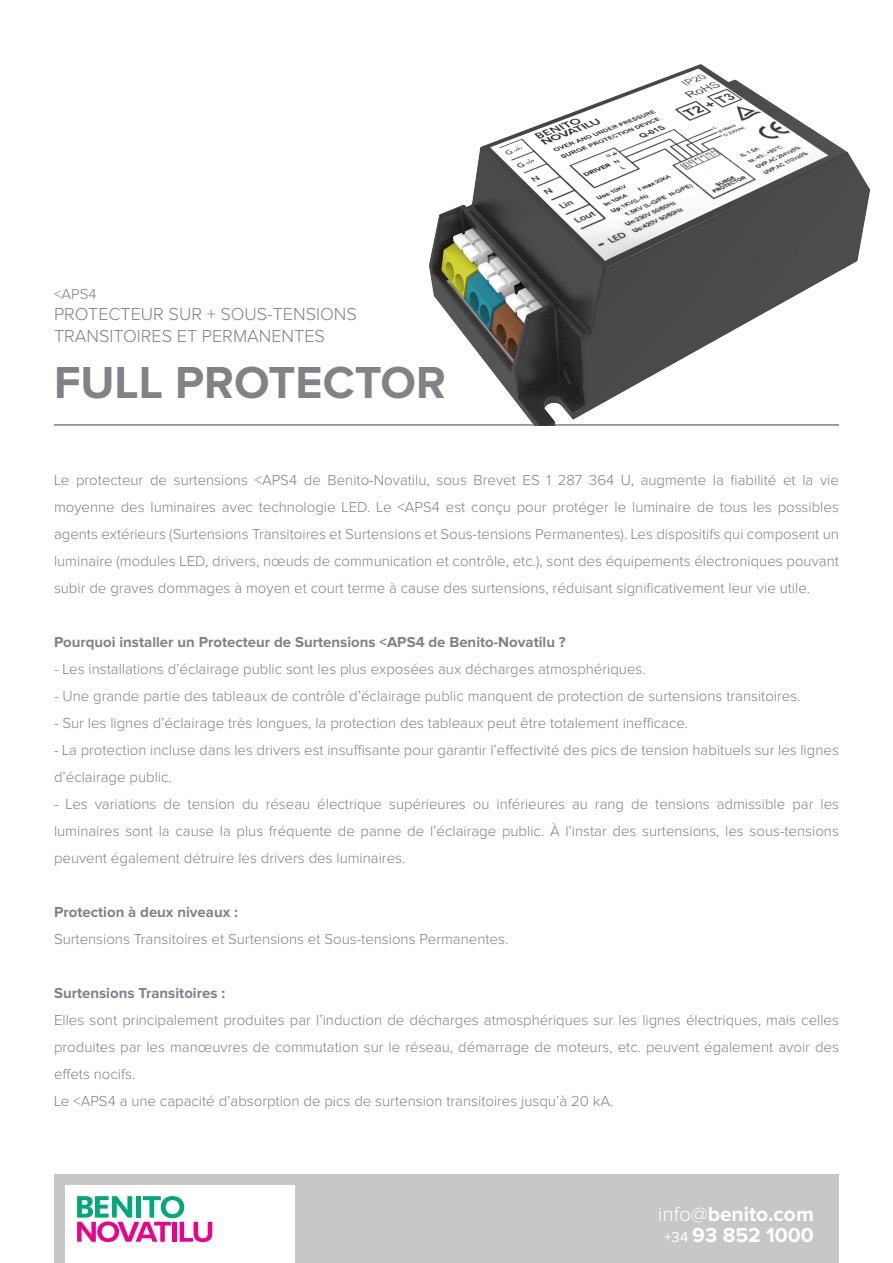
<style>
.page{position:relative;width:893px;height:1263px;background:#fff}
.page>*{position:absolute;margin:0;border:0;box-sizing:border-box;transform-origin:0 0}
.t1{font:700 46.5px "Proxima Nova";color:#808285}
.t2{font:700 21px "Proxima Nova";color:#fff}
.t3{font:300 18px "Proxima Nova";color:#808285}
.t4{font:300 15px/27px "Proxima Nova";color:#808285;text-align:justify}
.t5{font:700 15px "Proxima Nova";color:#808285}
.s1{font-weight:300}
.s2{font-weight:400;font-size:15px}
</style>
<div class="page">
<div style="left:54px;top:1175px;width:785px;height:88px;background:#c7c7c7"></div>
<div style="left:66px;top:1185px;width:229px;height:78px;background:#fff"></div>
<svg style="left:77px;top:1196px;width:135px;height:46px"></svg>
<hr style="left:54px;top:424px;width:785px;height:2px;background:#808285">
<img style="left:396px;top:64px;width:475px;height:361px">
<p class="t4" style="left:54px;top:281px;width:44px">&lt;APS4</p>
<p class="t3" style="left:54px;top:306px;width:304px">PROTECTEUR SUR + SOUS-TENSIONS</p>
<p class="t3" style="left:54px;top:328px;width:272px">TRANSITOIRES ET PERMANENTES</p>
<p class="t1" style="left:54px;top:355px;width:394px">FULL PROTECTOR</p>
<p class="t4" style="left:54px;top:467px;width:786px">Le protecteur de surtensions &lt;APS4 de Benito-Novatilu, sous Brevet ES 1 287 364 U, augmente la fiabilité et la vie moyenne des luminaires avec technologie LED. Le &lt;APS4 est conçu pour protéger le luminaire de tous les possibles agents extérieurs (Surtensions Transitoires et Surtensions et Sous-tensions Permanentes). Les dispositifs qui composent un luminaire (modules LED, drivers, nœuds de communication et contrôle, etc.), sont des équipements électroniques pouvant subir de graves dommages à moyen et court terme à cause des surtensions, réduisant significativement leur vie utile.</p>
<p class="t5" style="left:54px;top:634px;width:513px">Pourquoi installer un Protecteur de Surtensions &lt;APS4 de Benito-Novatilu ?</p>
<p class="t4" style="left:54px;top:656px;width:593px">- Les installations d’éclairage public sont les plus exposées aux décharges atmosphériques.</p>
<p class="t4" style="left:54px;top:683px;width:748px">- Une grande partie des tableaux de contrôle d’éclairage public manquent de protection de surtensions transitoires.</p>
<p class="t4" style="left:54px;top:710px;width:636px">- Sur les lignes d’éclairage très longues, la protection des tableaux peut être totalement inefficace.</p>
<p class="t4" style="left:54px;top:737px;width:786px">- La protection incluse dans les drivers est insuffisante pour garantir l’effectivité des pics de tension habituels sur les lignes d’éclairage public.</p>
<p class="t4" style="left:54px;top:791px;width:786px">- Les variations de tension du réseau électrique supérieures ou inférieures au rang de tensions admissible par les luminaires sont la cause la plus fréquente de panne de l’éclairage public. À l’instar des surtensions, les sous-tensions peuvent également détruire les drivers des luminaires.</p>
<p class="t5" style="left:54px;top:904px;width:185px">Protection à deux niveaux :</p>
<p class="t4" style="left:54px;top:926px;width:456px">Surtensions Transitoires et Surtensions et Sous-tensions Permanentes.</p>
<p class="t5" style="left:54px;top:985px;width:173px">Surtensions Transitoires :</p>
<p class="t4" style="left:54px;top:1007px;width:786px">Elles sont principalement produites par l’induction de décharges atmosphériques sur les lignes électriques, mais celles produites par les manœuvres de commutation sur le réseau, démarrage de moteurs, etc. peuvent également avoir des effets nocifs.</p>
<p class="t4" style="left:54px;top:1088px;width:561px">Le &lt;APS4 a une capacité d’absorption de pics de surtension transitoires jusqu’à 20 kA.</p>
<p class="t2" style="left:658px;top:1202px;width:158px"><span class="s1">info@</span>benito.com</p>
<p class="t2" style="left:664px;top:1223px;width:151px"><span class="s2">+34</span> 93 852 1000</p>
</div>
